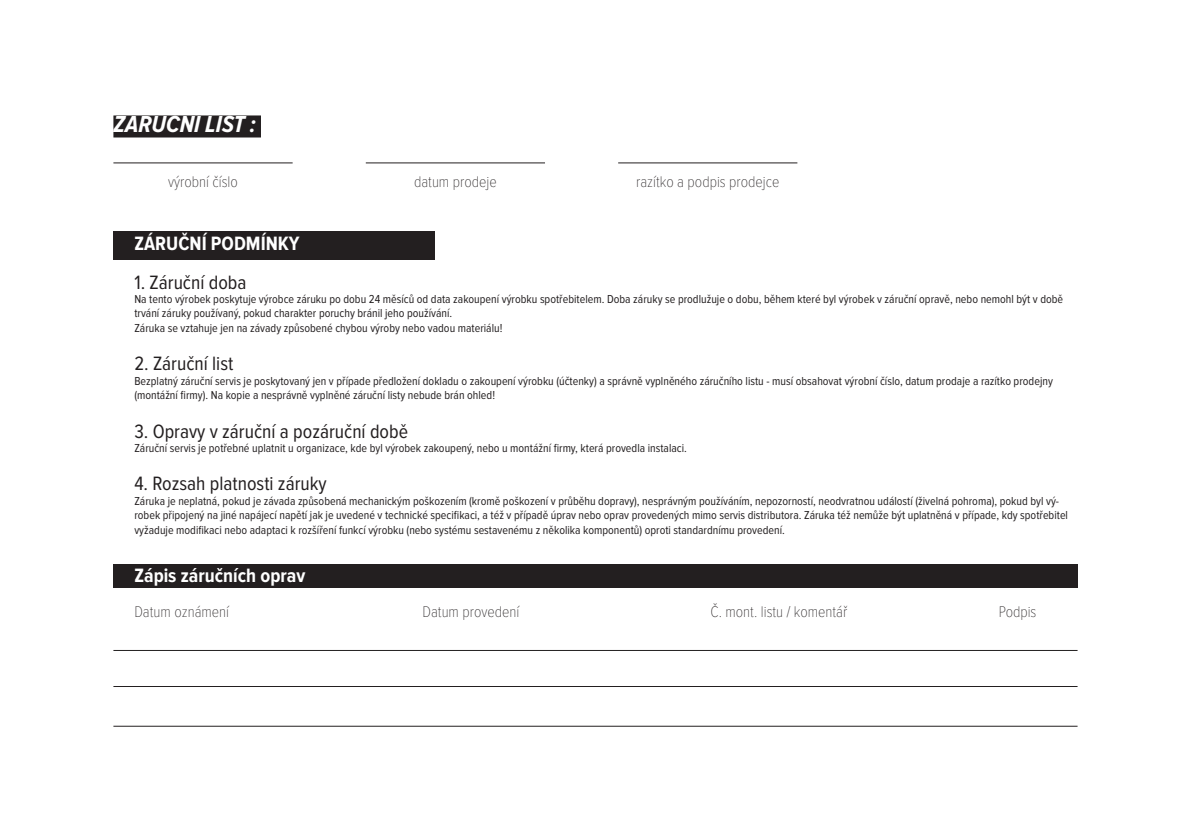
<style>
.page{position:relative;width:1191px;height:840px;background:#fff}
.page>*{position:absolute;margin:0;border:0;box-sizing:border-box;transform-origin:0 0}
.t1{font:italic 700 24px "Proxima Nova Cond";color:#fff}
.t2{font:20px "Proxima Nova Cond";color:#231f20}
.t3{font:700 20px "Proxima Nova Cond";color:#fff}
.t4{font:100 16px "Proxima Nova Cond";color:#231f20}
.t5{font:12px/14.4px "Proxima Nova Cond";color:#231f20}
</style>
<div class="page">
<div style="left:113px;top:115px;width:148px;height:22px;background:#231f20"></div>
<div style="left:113px;top:231px;width:322px;height:29px;background:#231f20"></div>
<div style="left:113px;top:564px;width:964px;height:23px;background:#231f20"></div>
<hr style="left:113px;top:162px;width:180px;height:1px;background:#231f20">
<hr style="left:113px;top:649px;width:964px;height:1px;background:#231f20">
<hr style="left:113px;top:685px;width:964px;height:1px;background:#231f20">
<hr style="left:113px;top:725px;width:964px;height:1px;background:#231f20">
<hr style="left:366px;top:162px;width:179px;height:1px;background:#231f20">
<hr style="left:618px;top:162px;width:179px;height:1px;background:#231f20">
<p class="t1" style="left:113px;top:111px;width:144px">ZÁRUČNÍ LIST :</p>
<p class="t4" style="left:168px;top:173px;width:71px">výrobní číslo</p>
<p class="t4" style="left:414px;top:173px;width:84px">datum prodeje</p>
<p class="t4" style="left:636px;top:173px;width:145px">razítko a podpis prodejce</p>
<p class="t3" style="left:134px;top:232px;width:167px">ZÁRUČNÍ PODMÍNKY</p>
<p class="t2" style="left:134px;top:271px;width:114px">1. Záruční doba</p>
<p class="t5" style="left:134px;top:292px;width:930px">Na tento výrobek poskytuje výrobce záruku po dobu 24 měsíců od data zakoupení výrobku spotřebitelem. Doba záruky se prodlužuje o dobu, během které byl výrobek v záruční opravě, nebo nemohl být v době trvání záruky používaný, pokud charakter poruchy bránil jeho používání.</p>
<p class="t5" style="left:134px;top:321px;width:369px">Záruka se vztahuje jen na závady způsobené chybou výroby nebo vadou materiálu!</p>
<p class="t2" style="left:134px;top:352px;width:100px">2. Záruční list</p>
<p class="t5" style="left:134px;top:373px;width:920px">Bezplatný záruční servis je poskytovaný jen v případe předložení dokladu o zakoupení výrobku (účtenky) a správně vyplněného záručního listu - musí obsahovat výrobní číslo, datum prodaje a razítko prodejny (montážní firmy). Na kopie a nesprávně vyplněné záruční listy nebude brán ohled!</p>
<p class="t2" style="left:134px;top:419px;width:275px">3. Opravy v záruční a pozáruční době</p>
<p class="t5" style="left:134px;top:441px;width:554px">Záruční servis je potřebné uplatnit u organizace, kde byl výrobek zakoupený, nebo u montážní firmy, která provedla instalaci.</p>
<p class="t2" style="left:134px;top:472px;width:194px">4. Rozsah platnosti záruky</p>
<p class="t5" style="left:134px;top:493px;width:935px">Záruka je neplatná, pokud je závada způsobená mechanickým poškozením (kromě poškození v průběhu dopravy), nesprávným používáním, nepozorností, neodvratnou událostí (živelná pohroma), pokud byl vý&shy;robek připojený na jiné napájecí napětí jak je uvedené v technické specifikaci, a též v případě úprav nebo oprav provedených mimo servis distributora. Záruka též nemůže být uplatněná v případe, kdy spotřebitel vyžaduje modifikaci nebo adaptaci k rozšíření funkcí výrobku (nebo systému sestavenému z několika komponentů) oproti standardnímu provedení.</p>
<p class="t3" style="left:134px;top:563px;width:172px">Zápis záručních oprav</p>
<p class="t4" style="left:134px;top:602px;width:96px">Datum oznámení</p>
<p class="t4" style="left:422px;top:602px;width:98px">Datum provedení</p>
<p class="t4" style="left:710px;top:602px;width:138px">Č. mont. listu / komentář</p>
<p class="t4" style="left:998px;top:602px;width:39px">Podpis</p>
</div>
